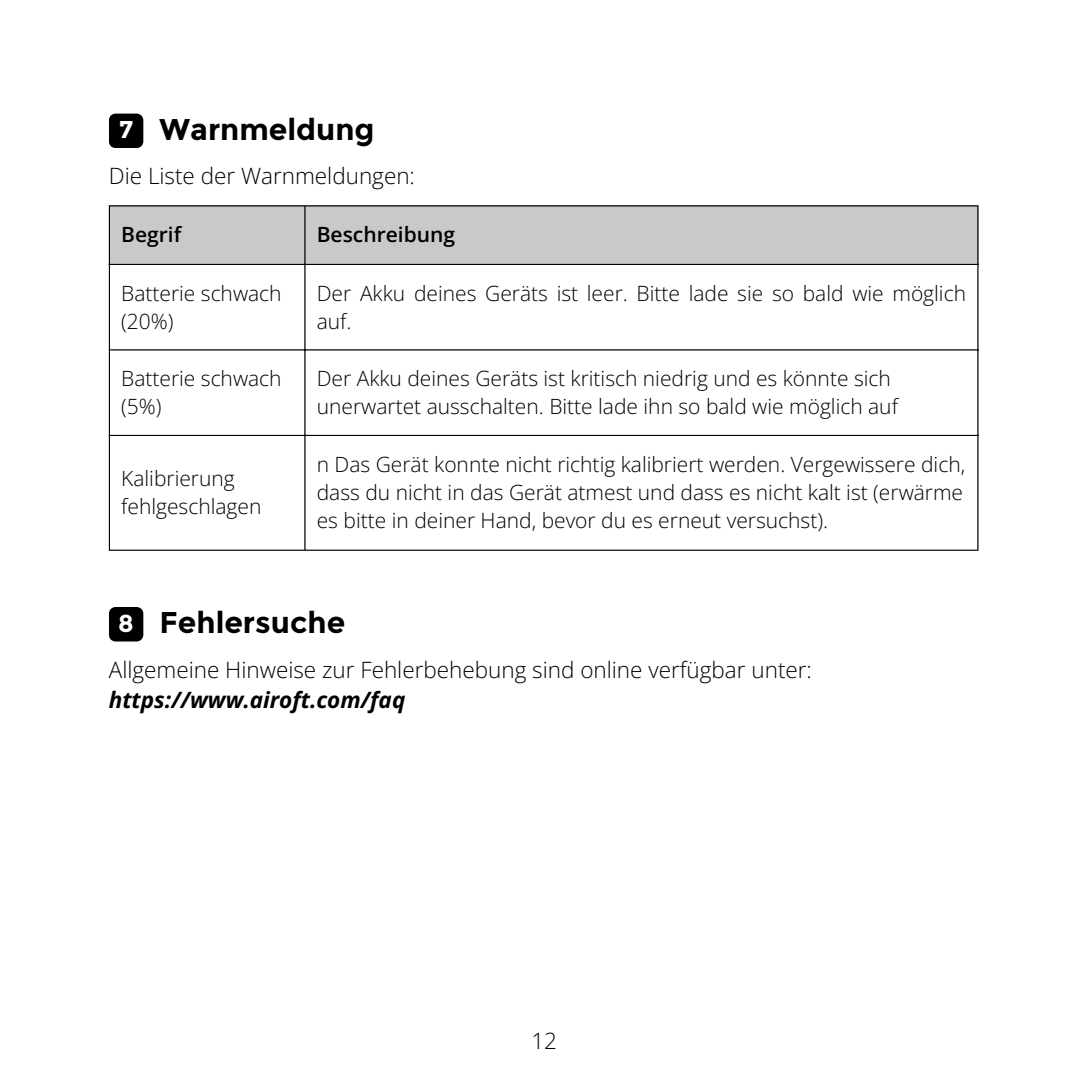
<style>
.page{position:relative;width:1089px;height:1089px;background:#fff}
.page>*{position:absolute;margin:0;border:0;box-sizing:border-box;transform-origin:0 0}
.t1{font:700 30px "Montserrat";color:#000}
.t2{font:700 24.3px "Montserrat";color:#fff}
.t3{font:300 22.5px/30px "Open Sans";color:#000}
.t4{font:300 21px/27.9px "Open Sans";color:#000}
.t5{font:600 21px "Open Sans";color:#000}
.s1{font-weight:700;font-style:italic}
</style>
<div class="page">
<svg style="left:109px;top:114px;width:34px;height:34px"></svg>
<svg style="left:109px;top:607px;width:34px;height:34px"></svg>
<div style="left:110px;top:206px;width:867px;height:58px;background:#c9c9c9"></div>
<hr style="left:109px;top:206px;width:1px;height:344px;background:#000">
<hr style="left:304px;top:206px;width:2px;height:344px;background:#000">
<hr style="left:977px;top:206px;width:2px;height:344px;background:#000">
<hr style="left:109px;top:205px;width:870px;height:1px;background:#000">
<hr style="left:109px;top:264px;width:870px;height:1px;background:#000">
<hr style="left:109px;top:349px;width:870px;height:1px;background:#000">
<hr style="left:109px;top:435px;width:870px;height:1px;background:#000">
<hr style="left:109px;top:550px;width:870px;height:1px;background:#000">
<p class="t2" style="left:119px;top:115px;width:16px">7</p>
<p class="t1" style="left:160px;top:111px;width:216px">Warnmeldung</p>
<p class="t3" style="left:109px;top:161px;width:308px">Die Liste der Warnmeldungen:</p>
<p class="t5" style="left:121px;top:220px;width:62px">Begrif</p>
<p class="t5" style="left:317px;top:220px;width:140px">Beschreibung</p>
<p class="t4" style="left:121px;top:279px;width:162px">Batterie schwach (20%)</p>
<p class="t4" style="left:317px;top:279px;width:651px">Der Akku deines Geräts ist leer. Bitte lade sie so bald wie möglich auf.</p>
<p class="t4" style="left:121px;top:364px;width:162px">Batterie schwach (5%)</p>
<p class="t4" style="left:317px;top:364px;width:583px">Der Akku deines Geräts ist kritisch niedrig und es könnte sich unerwartet ausschalten. Bitte lade ihn so bald wie möglich auf</p>
<h1 class="t4" style="left:121px;top:464px;width:142px">Kalibrierung fehlgeschlagen</h1>
<p class="t4" style="left:317px;top:450px;width:650px;text-align:justify">n Das Gerät konnte nicht richtig kalibriert werden. Vergewissere dich, dass du nicht in das Gerät atmest und dass es nicht kalt ist (erwärme es bitte in deiner Hand, bevor du es erneut versuchst).</p>
<h1 class="t2" style="left:118px;top:608px;width:17px">8</h1>
<p class="t1" style="left:160px;top:604px;width:187px">Fehlersuche</p>
<p class="t3" style="left:109px;top:654px;width:705px">Allgemeine Hinweise zur Fehlerbehebung sind online verfügbar unter: <span class="s1">https://www.airoft.com/faq</span></p>
<p class="t3" style="left:531px;top:1025px;width:27px">12</p>
</div>
